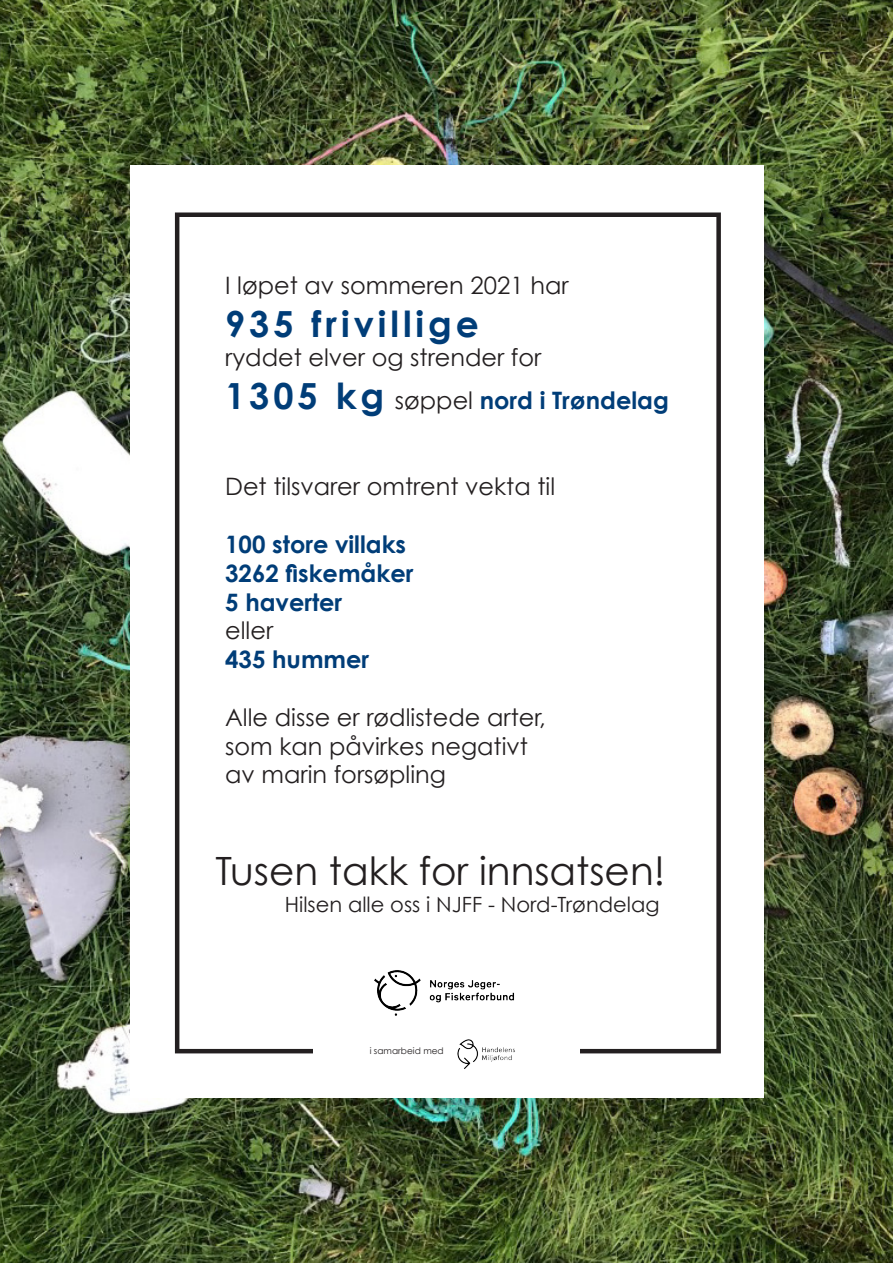
<style>
.page{position:relative;width:893px;height:1263px;background:#fff}
.page>*{position:absolute;margin:0;border:0;box-sizing:border-box;transform-origin:0 0}
.t1{font:39px "Century Gothic";color:#231f20}
.t2{font:700 36px "Century Gothic";letter-spacing:.11em;color:#003d78}
.t3{font:24px "Century Gothic";color:#231f20}
.t4{font:700 24px "Century Gothic";color:#003d78}
.t5{font:21px "Century Gothic";color:#231f20}
.t6{font:9px "Century Gothic";color:#231f20}
.s1{font-size:36px}
.s2{font-weight:400;color:#231f20}
</style>
<div class="page">
<img style="left:0;top:0;width:893px;height:1263px">
<div style="left:130px;top:165px;width:633px;height:933px;background:#fff"></div>
<div style="left:175px;top:212px;width:546px;height:841px;border:4px solid #231f20"></div>
<div style="left:313px;top:976px;width:267px;height:110px;background:#fff"></div>
<img style="left:374px;top:970px;width:140px;height:46px">
<img style="left:457px;top:1039px;width:58px;height:30px">
<p class="t3" style="left:225px;top:270px;width:345px">I løpet av sommeren 2021 har</p>
<p class="t2" style="left:225px;top:301px;width:255px">935 frivillige</p>
<p class="t3" style="left:225px;top:342px;width:318px">ryddet elver og strender for</p>
<p class="t4" style="left:225px;top:385px;width:445px"><span class="s1">1305 kg</span> <span class="s2">søppel</span> nord i Trøndelag</p>
<p class="t3" style="left:225px;top:472px;width:331px">Det tilsvarer omtrent vekta til</p>
<p class="t4" style="left:225px;top:529px;width:182px">100 store villaks</p>
<p class="t4" style="left:225px;top:558px;width:190px">3262 fiskemåker</p>
<p class="t4" style="left:225px;top:587px;width:119px">5 haverter</p>
<p class="t3" style="left:225px;top:616px;width:50px">eller</p>
<p class="t4" style="left:225px;top:644px;width:146px">435 hummer</p>
<p class="t3" style="left:225px;top:702px;width:322px">Alle disse er rødlistede arter,</p>
<p class="t3" style="left:225px;top:731px;width:304px">som kan påvirkes negativt</p>
<p class="t3" style="left:225px;top:760px;width:222px">av marin forsøpling</p>
<p class="t1" style="left:215px;top:847px;width:451px">Tusen takk for innsatsen!</p>
<p class="t5" style="left:285px;top:892px;width:376px">Hilsen alle oss i NJFF - Nord-Trøndelag</p>
<p class="t6" style="left:370px;top:1045px;width:76px">i samarbeid med</p>
</div>
